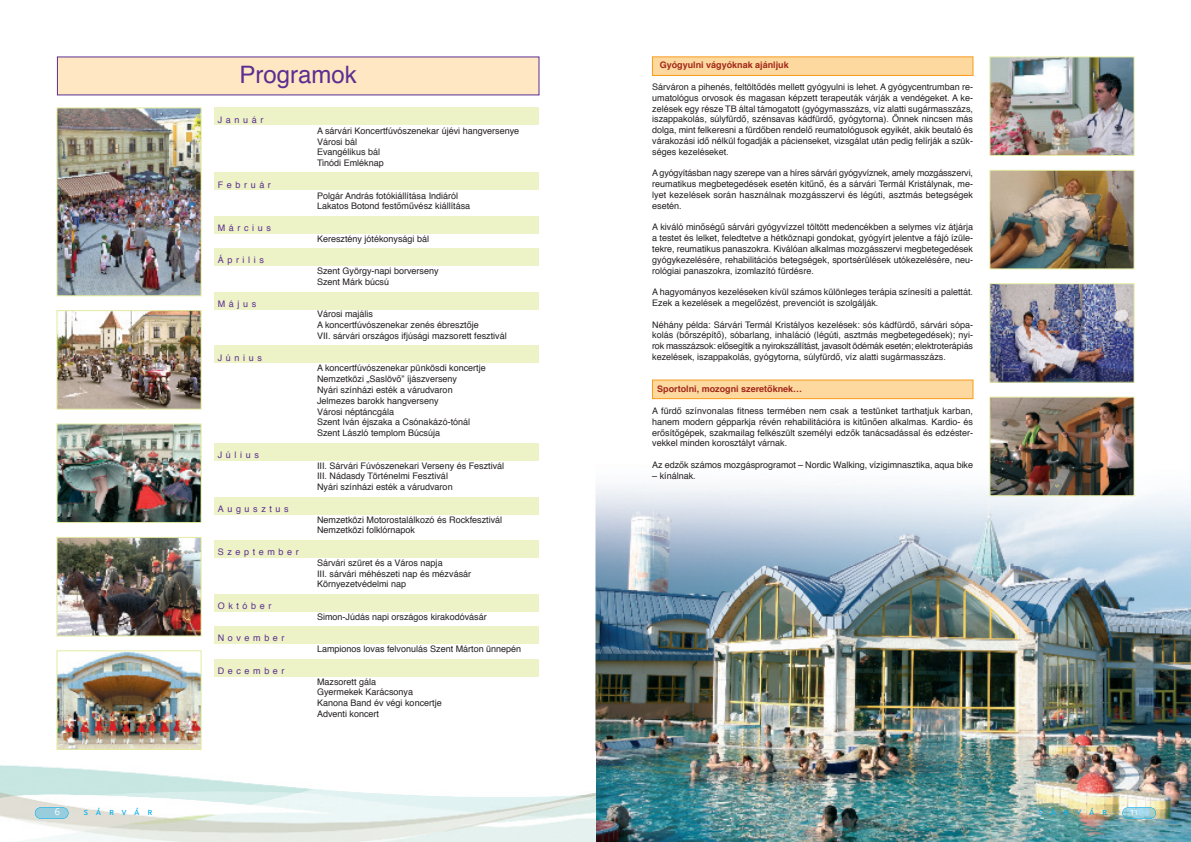
<style>
.page{position:relative;width:1191px;height:842px;background:#fff}
.page>*{position:absolute;margin:0;border:0;box-sizing:border-box;transform-origin:0 0}
.t1{font:24px "Helvetica";color:#5b2e91}
.t2{font:10.6px "Scala Sans Caps";letter-spacing:.7em;color:#00aeef}
.t3{font:10.6px "Scala Sans";color:#fff}
.t4{font:9px/10.8px "Helvetica";color:#231f20}
.t5{font:9px "Helvetica";letter-spacing:.4em;color:#5b2e91}
.t6{font:700 9px "Helvetica";color:#a1281b}
</style>
<div class="page">
<img style="left:595px;top:373px;width:596px;height:469px">
<img style="left:35px;top:807px;width:33px;height:12px">
<div style="left:35px;top:807px;width:34px;height:12px;border:1px solid #00aeef;border-radius:6px"></div>
<img style="left:1122px;top:807px;width:33px;height:12px">
<div style="left:1122px;top:807px;width:34px;height:12px;border:1px solid #00aeef;border-radius:6px"></div>
<div style="left:58px;top:57px;width:481px;height:38px;background:#fee7c2"></div>
<img style="left:59px;top:110px;width:140px;height:184px">
<div style="left:57px;top:108px;width:144px;height:188px;border:1px solid #e3eba1"></div>
<img style="left:59px;top:312px;width:140px;height:95px">
<div style="left:57px;top:310px;width:144px;height:99px;border:1px solid #e3eba1"></div>
<img style="left:59px;top:426px;width:140px;height:95px">
<div style="left:57px;top:424px;width:144px;height:99px;border:1px solid #e3eba1"></div>
<img style="left:59px;top:539px;width:140px;height:95px">
<div style="left:57px;top:537px;width:144px;height:99px;border:1px solid #e3eba1"></div>
<img style="left:59px;top:652px;width:140px;height:95px">
<div style="left:57px;top:650px;width:144px;height:99px;border:1px solid #e3eba1"></div>
<div style="left:214px;top:108px;width:325px;height:17px;background:#edf2c7"></div>
<div style="left:214px;top:172px;width:325px;height:18px;background:#edf2c7"></div>
<div style="left:214px;top:216px;width:325px;height:18px;background:#edf2c7"></div>
<div style="left:214px;top:248px;width:325px;height:17px;background:#edf2c7"></div>
<div style="left:214px;top:292px;width:325px;height:17px;background:#edf2c7"></div>
<div style="left:214px;top:346px;width:325px;height:17px;background:#edf2c7"></div>
<div style="left:214px;top:443px;width:325px;height:17px;background:#edf2c7"></div>
<div style="left:214px;top:497px;width:325px;height:18px;background:#edf2c7"></div>
<div style="left:214px;top:540px;width:325px;height:18px;background:#edf2c7"></div>
<div style="left:214px;top:594px;width:325px;height:18px;background:#edf2c7"></div>
<div style="left:214px;top:626px;width:325px;height:18px;background:#edf2c7"></div>
<div style="left:214px;top:659px;width:325px;height:17px;background:#edf2c7"></div>
<div style="left:652px;top:57px;width:320px;height:18px;background:#fed99f"></div>
<div style="left:652px;top:57px;width:321px;height:19px;border:1px solid #f89c1c"></div>
<div style="left:652px;top:380px;width:320px;height:18px;background:#fed99f"></div>
<div style="left:652px;top:380px;width:321px;height:19px;border:1px solid #f89c1c"></div>
<img style="left:991px;top:59px;width:141px;height:95px">
<div style="left:989px;top:57px;width:145px;height:99px;border:1px solid #e3eba1"></div>
<img style="left:991px;top:172px;width:141px;height:95px">
<div style="left:989px;top:170px;width:145px;height:99px;border:1px solid #e3eba1"></div>
<img style="left:991px;top:285px;width:141px;height:95px">
<div style="left:989px;top:283px;width:145px;height:99px;border:1px solid #e3eba1"></div>
<img style="left:991px;top:399px;width:141px;height:95px">
<div style="left:989px;top:397px;width:145px;height:99px;border:1px solid #e3eba1"></div>
<h1 class="t1" style="left:239px;top:64px;width:119px">Programok</h1>
<p class="t5" style="left:218px;top:116px;width:47px">Január</p>
<p class="t4" style="left:317px;top:126px;width:204px">A sárvári Koncertfúvószenekar újévi hangversenye<br>Városi bál<br>Evangélikus bál<br>Tinódi Emléknap</p>
<p class="t5" style="left:218px;top:181px;width:55px">Február</p>
<p class="t4" style="left:317px;top:191px;width:155px">Polgár András fotókiállítása Indiáról<br>Lakatos Botond festőművész kiállítása</p>
<p class="t5" style="left:218px;top:224px;width:55px">Március</p>
<p class="t4" style="left:317px;top:234px;width:114px">Keresztény jótékonysági bál</p>
<p class="t5" style="left:218px;top:256px;width:48px">Április</p>
<p class="t4" style="left:317px;top:266px;width:123px">Szent György-napi borverseny<br>Szent Márk búcsú</p>
<p class="t5" style="left:218px;top:300px;width:40px">Május</p>
<p class="t4" style="left:317px;top:309px;width:191px">Városi majális<br>A koncertfúvószenekar zenés ébresztője<br>VII. sárvári országos ifjúsági mazsorett fesztivál</p>
<p class="t5" style="left:218px;top:354px;width:46px">Június</p>
<p class="t4" style="left:317px;top:363px;width:170px">A koncertfúvószenekar pünkösdi koncertje Nemzetközi „Saslövő” íjászverseny<br>Nyári színházi esték a várudvaron Jelmezes barokk hangverseny<br>Városi néptáncgála<br>Szent Iván éjszaka a Csónakázó-tónál Szent László templom Búcsúja</p>
<p class="t5" style="left:218px;top:451px;width:43px">Július</p>
<p class="t4" style="left:317px;top:461px;width:189px">III. Sárvári Fúvószenekari Verseny és Fesztivál<br>III. Nádasdy Történelmi Fesztivál<br>Nyári színházi esték a várudvaron</p>
<p class="t5" style="left:218px;top:505px;width:72px">Augusztus</p>
<p class="t4" style="left:317px;top:515px;width:187px">Nemzetközi Motorostalálkozó és Rockfesztivál<br>Nemzetközi folklórnapok</p>
<p class="t5" style="left:218px;top:548px;width:82px">Szeptember</p>
<p class="t4" style="left:317px;top:558px;width:156px">Sárvári szüret és a Város napja<br>III. sárvári méhészeti nap és mézvásár<br>Környezetvédelmi nap</p>
<p class="t5" style="left:218px;top:602px;width:55px">Október</p>
<p class="t4" style="left:317px;top:612px;width:171px">Simon-Júdás napi országos kirakodóvásár</p>
<p class="t5" style="left:218px;top:634px;width:68px">November</p>
<p class="t4" style="left:317px;top:644px;width:206px">Lampionos lovas felvonulás Szent Márton ünnepén</p>
<p class="t5" style="left:218px;top:667px;width:68px">December</p>
<p class="t4" style="left:317px;top:677px;width:126px">Mazsorett gála<br>Gyermekek Karácsonya<br>Kanona Band év végi koncertje<br>Adventi koncert</p>
<p class="t6" style="left:659px;top:61px;width:131px">Gyógyulni vágyóknak ajánljuk</p>
<p class="t4" style="left:652px;top:82px;width:322px;text-align:justify">Sárváron a pihenés, feltöltődés mellett gyógyulni is lehet. A gyógycentrumban re&shy;umatológus orvosok és magasan képzett terapeuták várják a vendégeket. A ke&shy;zelések egy része TB által támogatott (gyógymasszázs, víz alatti sugármasszázs, iszappakolás, súlyfürdő, szénsavas kádfürdő, gyógytorna). Önnek nincsen más dolga, mint felkeresni a fürdőben rendelő reumatológusok egyikét, akik beutaló és várakozási idő nélkül fogadják a pácienseket, vizsgálat után pedig felírják a szük&shy;séges kezeléseket.</p>
<p class="t4" style="left:652px;top:169px;width:322px;text-align:justify">A gyógyításban nagy szerepe van a híres sárvári gyógyvíznek, amely mozgásszervi, reumatikus megbetegedések esetén kitűnő, és a sárvári Termál Kristálynak, me&shy;lyet kezelések során használnak mozgásszervi és légúti, asztmás betegségek esetén.</p>
<p class="t4" style="left:652px;top:223px;width:322px;text-align:justify">A kiváló minőségű sárvári gyógyvízzel töltött medencékben a selymes víz átjárja a testet és lelket, feledtetve a hétköznapi gondokat, gyógyírt jelentve a fájó ízüle&shy;tekre, reumatikus panaszokra. Kiválóan alkalmas mozgásszervi megbetegedések gyógykezelésére, rehabilitációs betegségek, sportsérülések utókezelésére, neu&shy;rológiai panaszokra, izomlazító fürdésre.</p>
<p class="t4" style="left:652px;top:287px;width:322px">A hagyományos kezeléseken kívül számos különleges terápia színesíti a palettát.<br>Ezek a kezelések a megelőzést, prevenciót is szolgálják.</p>
<p class="t4" style="left:652px;top:320px;width:322px;text-align:justify">Néhány példa: Sárvári Termál Kristályos kezelések: sós kádfürdő, sárvári sópa&shy;kolás (bőrszépítő), sóbarlang, inhaláció (légúti, asztmás megbetegedések); nyi&shy;rok masszázsok: elősegítik a nyirokszállítást, javasolt ödémák esetén; elektroterápiás kezelések, iszappakolás, gyógytorna, súlyfürdő, víz alatti sugármasszázs.</p>
<p class="t6" style="left:657px;top:385px;width:147px">Sportolni, mozogni szeretőknek…</p>
<p class="t4" style="left:652px;top:406px;width:322px;text-align:justify">A fürdő színvonalas fitness termében nem csak a testünket tarthatjuk karban, hanem modern gépparkja révén rehabilitációra is kitűnően alkalmas. Kardio- és erősítőgépek, szakmailag felkészült személyi edzők tanácsadással és edzéster&shy;vekkel minden korosztályt várnak.</p>
<p class="t4" style="left:652px;top:460px;width:322px">Az edzők számos mozgásprogramot – Nordic Walking, vízigimnasztika, aqua bike</p>
<p class="t4" style="left:652px;top:471px;width:45px">– kínálnak.</p>
<p class="t3" style="left:54px;top:805px;width:7px">6</p>
<p class="t2" style="left:83px;top:806px;width:71px">sárvár</p>
<p class="t2" style="left:1038px;top:806px;width:71px">sárvár</p>
<p class="t3" style="left:1130px;top:805px;width:10px">11</p>
</div>
